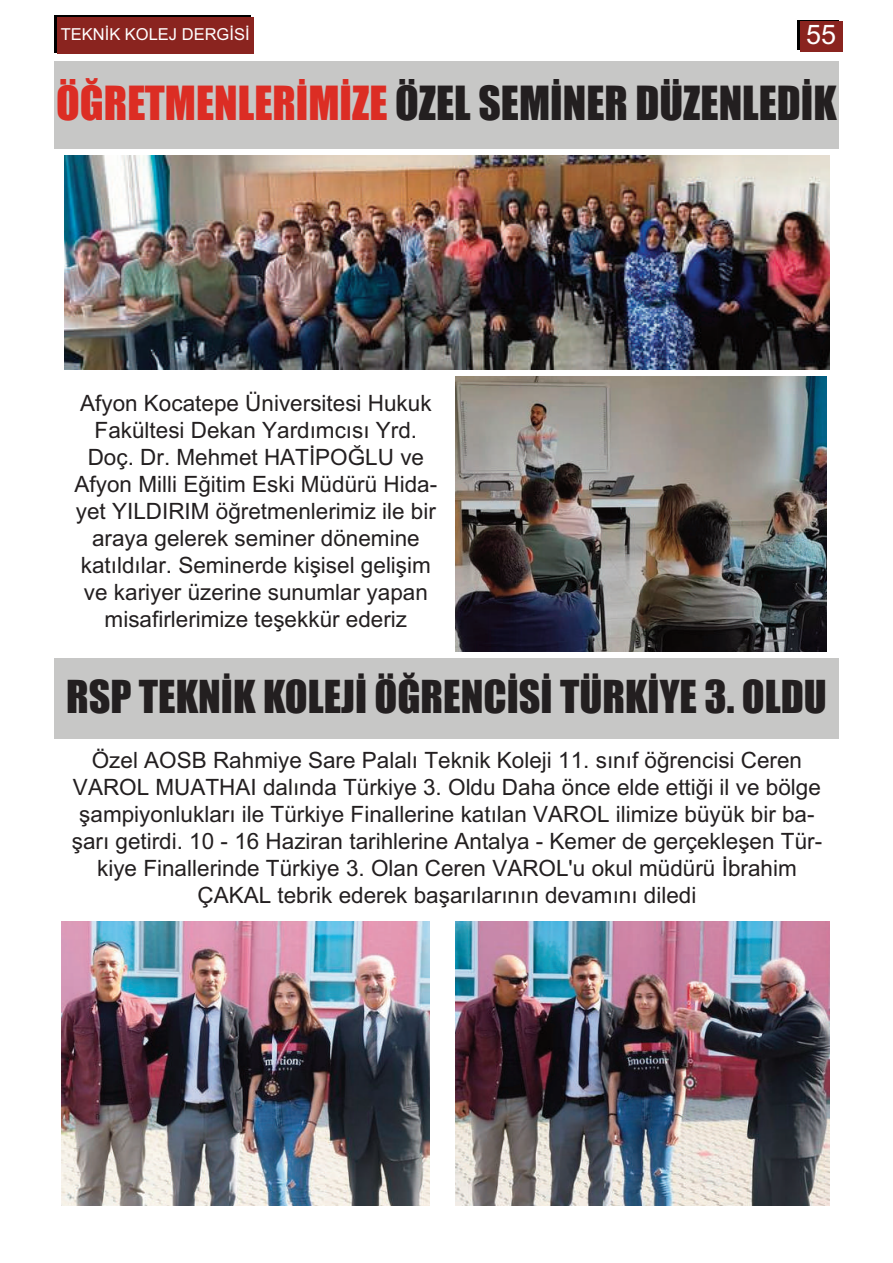
<style>
.page{position:relative;width:893px;height:1263px;background:#fff}
.page>*{position:absolute;margin:0;border:0;box-sizing:border-box;transform-origin:0 0}
.t1{font:43.5px "Impact";color:#231f20}
.t2{font:42px "Impact";color:#231f20}
.t3{font:27px "Arial";color:#fff}
.t4{font:22.5px/27px "Arial";color:#231f20;text-align:center}
.t5{font:16.5px "Arial";color:#fff}
.s1{color:#dc2d24}
</style>
<div class="page">
<div style="left:54px;top:61px;width:785px;height:88px;background:#c7c7c6"></div>
<img style="left:64px;top:156px;width:765px;height:213px">
<img style="left:455px;top:377px;width:372px;height:275px">
<div style="left:54px;top:658px;width:785px;height:81px;background:#c7c7c6"></div>
<img style="left:61px;top:921px;width:368px;height:284px">
<img style="left:455px;top:922px;width:374px;height:284px">
<svg style="left:54px;top:15px;width:196px;height:38px"></svg>
<div style="left:57px;top:18px;width:196px;height:36px;background:#8a241f"></div>
<div style="left:797px;top:20px;width:42px;height:30px;background:linear-gradient(to bottom,#000,#000)"></div>
<div style="left:800px;top:22px;width:42px;height:30px;background:#8a241f"></div>
<p class="t5" style="left:61px;top:25px;width:190px">TEKNİK KOLEJ DERGİSİ</p>
<p class="t3" style="left:806px;top:19px;width:32px">55</p>
<h1 class="t1" style="left:56px;top:79px;width:782px"><span class="s1">ÖĞRETMENLERİMİZE</span> ÖZEL SEMİNER DÜZENLEDİK</h1>
<p class="t4" style="left:75px;top:389px;width:364px">Afyon Kocatepe Üniversitesi Hukuk Fakültesi Dekan Yardımcısı Yrd.<br>Doç. Dr. Mehmet HATİPOĞLU ve Afyon Milli Eğitim Eski Müdürü Hida&shy;yet YILDIRIM öğretmenlerimiz ile bir araya gelerek seminer dönemine katıldılar. Seminerde kişisel gelişim ve kariyer üzerine sunumlar yapan misafirlerimize teşekkür ederiz</p>
<h2 class="t2" style="left:66px;top:674px;width:762px">RSP TEKNİK KOLEJİ ÖĞRENCİSİ TÜRKİYE 3. OLDU</h2>
<p class="t4" style="left:72px;top:746px;width:752px">Özel AOSB Rahmiye Sare Palalı Teknik Koleji 11. sınıf öğrencisi Ceren VAROL MUATHAI dalında Türkiye 3. Oldu Daha önce elde ettiği il ve bölge şampiyonlukları ile Türkiye Finallerine katılan VAROL ilimize büyük bir ba&shy;şarı getirdi. 10 - 16 Haziran tarihlerine Antalya - Kemer de gerçekleşen Tür&shy;kiye Finallerinde Türkiye 3. Olan Ceren VAROL'u okul müdürü İbrahim ÇAKAL tebrik ederek başarılarının devamını diledi</p>
</div>
